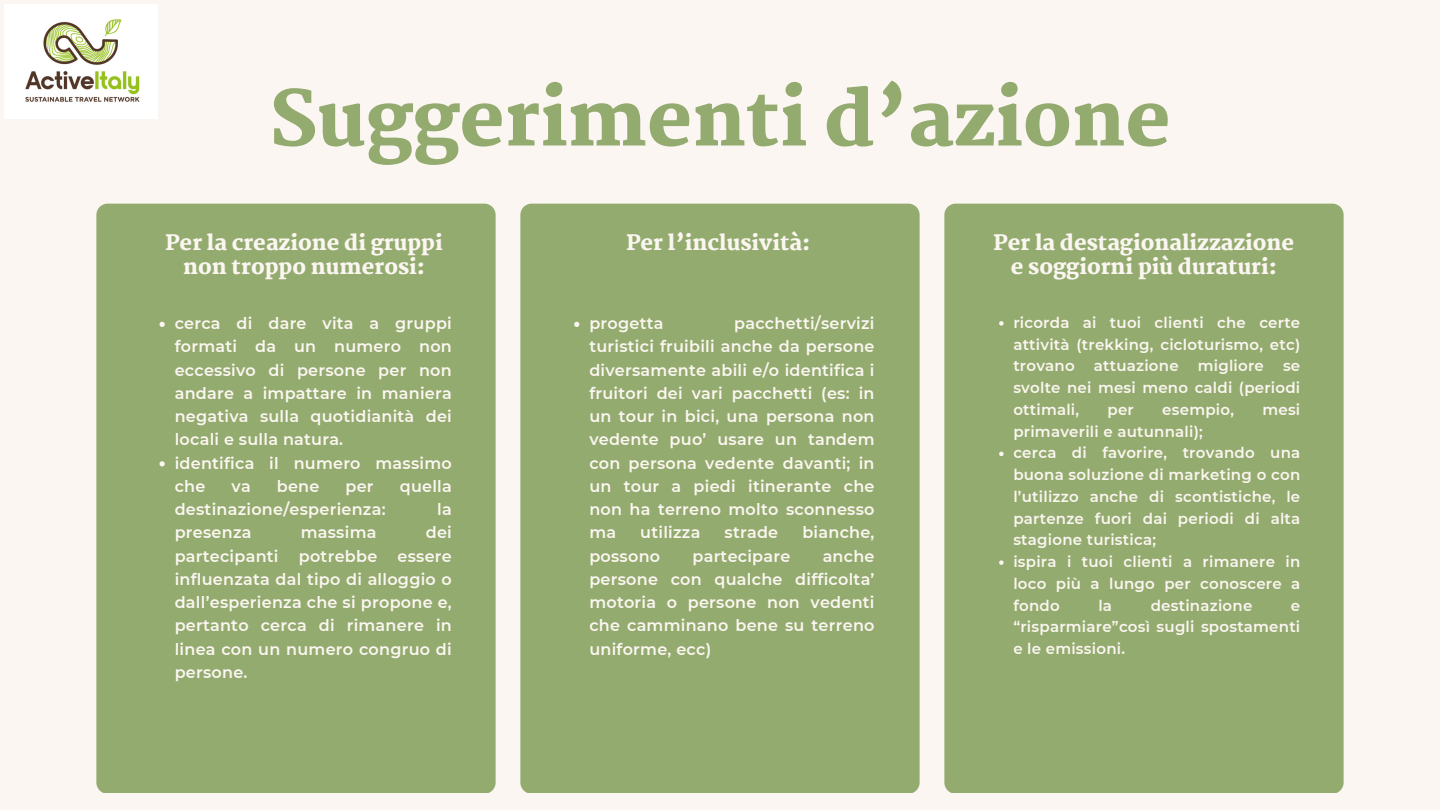
<style>
.page{position:relative;width:1440px;height:810px;background:#fbf6f1}
.page>*{position:absolute;margin:0;border:0;box-sizing:border-box;transform-origin:0 0}
.t1{font:800 75px "Martel";color:#94ab6f}
.t2{font:800 21px/24px "Martel";color:#fbf6f1;text-align:center}
.t3{font:600 16px/23.2px "Montserrat";letter-spacing:.015em;color:#fbf6f1;text-align:justify}
.t4{font:600 15px/21.8px "Montserrat";letter-spacing:.015em;color:#fbf6f1;text-align:justify}
</style>
<div class="page">
<div style="left:96px;top:204px;width:400px;height:589px;background:#94ab6f"></div>
<div style="left:520px;top:204px;width:400px;height:589px;background:#94ab6f"></div>
<div style="left:944px;top:204px;width:400px;height:589px;background:#94ab6f"></div>
<svg style="left:160px;top:322px;width:5px;height:5px"></svg>
<svg style="left:160px;top:461px;width:5px;height:5px"></svg>
<svg style="left:574px;top:322px;width:5px;height:5px"></svg>
<svg style="left:999px;top:321px;width:5px;height:5px"></svg>
<svg style="left:999px;top:452px;width:5px;height:4px"></svg>
<svg style="left:999px;top:560px;width:5px;height:5px"></svg>
<img style="left:5px;top:5px;width:152px;height:114px">
<p class="t1" style="left:269px;top:76px;width:903px">Suggerimenti d’azione</p>
<p class="t2" style="left:166px;top:231px;width:279px">Per la creazione di gruppi non troppo numerosi:</p>
<h1 class="t3" style="left:175px;top:312px;width:279px">cerca di dare vita a gruppi formati da un numero non eccessivo di persone per non andare a impattare in maniera negativa sulla quotidianità dei locali e sulla natura.</h1>
<h2 class="t3" style="left:175px;top:451px;width:279px">identifica il numero massimo che</h2>
<h2 class="t3" style="left:232px;top:475px;width:21px">va</h2>
<h2 class="t3" style="left:277px;top:475px;width:44px">bene</h2>
<h2 class="t3" style="left:346px;top:475px;width:30px">per</h2>
<h2 class="t3" style="left:400px;top:475px;width:54px">quella</h2>
<h2 class="t3" style="left:175px;top:498px;width:212px">destinazione/esperienza:</h2>
<h2 class="t3" style="left:437px;top:498px;width:16px">la</h2>
<h2 class="t3" style="left:175px;top:521px;width:78px">presenza</h2>
<h2 class="t3" style="left:301px;top:521px;width:77px">massima</h2>
<h2 class="t3" style="left:426px;top:521px;width:28px">dei</h2>
<h2 class="t3" style="left:175px;top:544px;width:105px">partecipanti</h2>
<h2 class="t3" style="left:299px;top:544px;width:80px">potrebbe</h2>
<h2 class="t3" style="left:175px;top:544px;width:279px;text-indent:223px">essere influenzata dal tipo di alloggio o dall’esperienza che si propone e, pertanto cerca di rimanere in linea con un numero congruo di persone.</h2>
<p class="t2" style="left:627px;top:231px;width:185px">Per l’inclusività:</p>
<p class="t3" style="left:589px;top:312px;width:287px;text-indent:145px">pacchetti/servizi turistici fruibili anche da persone diversamente abili e/o identifica i fruitori dei vari pacchetti (es: in un tour in bici, una persona non vedente puo’ usare un tandem con persona vedente davanti; in un tour a piedi itinerante che non ha terreno molto sconnesso ma</p>
<p class="t3" style="left:589px;top:312px;width:76px">progetta</p>
<p class="t3" style="left:640px;top:521px;width:62px">utilizza</p>
<p class="t3" style="left:725px;top:521px;width:55px">strade</p>
<p class="t3" style="left:802px;top:521px;width:74px">bianche,</p>
<p class="t3" style="left:589px;top:544px;width:72px">possono</p>
<p class="t3" style="left:692px;top:544px;width:99px">partecipare</p>
<p class="t3" style="left:589px;top:544px;width:287px;text-indent:233px">anche persone con qualche difficolta’ motoria o persone non vedenti che camminano bene su terreno uniforme, ecc)</p>
<p class="t2" style="left:994px;top:231px;width:302px">Per la destagionalizzazione e soggiorni più duraturi:</p>
<h2 class="t4" style="left:1013px;top:312px;width:288px">ricorda ai tuoi clienti che certe attività (trekking, cicloturismo, etc) trovano</h2>
<h2 class="t4" style="left:1094px;top:355px;width:86px">attuazione</h2>
<h2 class="t4" style="left:1198px;top:355px;width:68px">migliore</h2>
<h2 class="t4" style="left:1013px;top:355px;width:288px;text-indent:270px">se svolte nei mesi meno caldi (periodi ottimali,</h2>
<h2 class="t4" style="left:1108px;top:399px;width:28px">per</h2>
<h2 class="t4" style="left:1162px;top:399px;width:73px">esempio,</h2>
<h2 class="t4" style="left:1262px;top:399px;width:39px">mesi</h2>
<h2 class="t4" style="left:1013px;top:420px;width:191px">primaverili e autunnali);</h2>
<p class="t4" style="left:1013px;top:442px;width:288px">cerca di favorire, trovando una buona soluzione di marketing o con l’utilizzo anche di scontistiche, le partenze fuori dai periodi di alta stagione turistica;</p>
<h2 class="t4" style="left:1013px;top:551px;width:288px">ispira i tuoi clienti a rimanere in loco più a lungo per conoscere a fondo</h2>
<h2 class="t4" style="left:1098px;top:594px;width:15px">la</h2>
<h2 class="t4" style="left:1151px;top:594px;width:103px">destinazione</h2>
<h2 class="t4" style="left:1013px;top:594px;width:288px;text-indent:278px">e “risparmiare”così sugli spostamenti e le emissioni.</h2>
</div>
